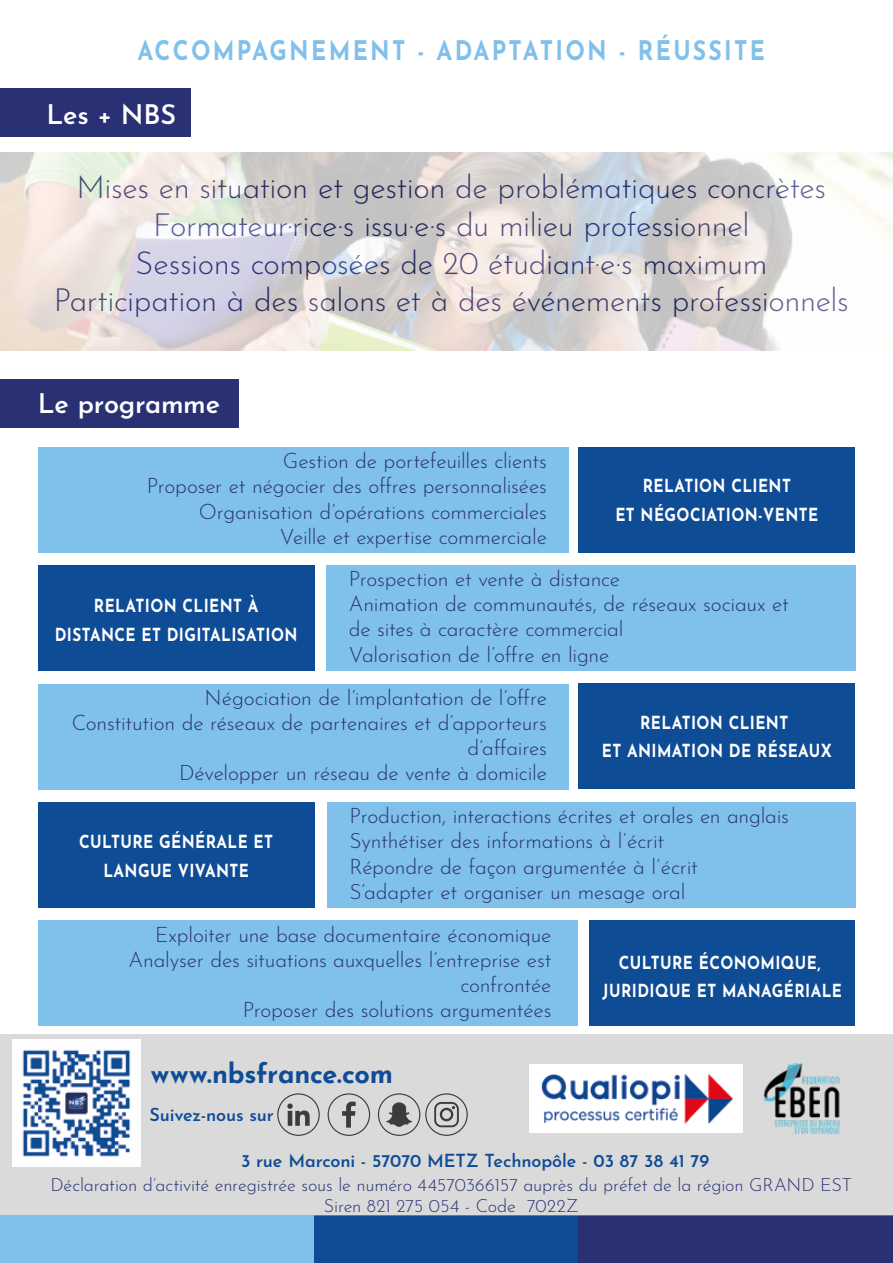
<style>
.page{position:relative;width:893px;height:1263px;background:#fff}
.page>*{position:absolute;margin:0;border:0;box-sizing:border-box;transform-origin:0 0}
.t1{font:300 31.5px/37.8px "Josefin Sans";letter-spacing:-.015em;color:#293074;text-align:center}
.t2{font:700 27px "Josefin Sans";letter-spacing:.1em;color:#80c1eb;scale:.85 1}
.t3{font:600 27px "Josefin Sans";letter-spacing:-.01em;color:#fff}
.t4{font:700 27px "Josefin Sans";letter-spacing:-.01em;color:#0f4c96}
.t5{font:300 21px/25.2px "Josefin Sans";letter-spacing:-.01em;color:#293074;text-align:right}
.t6{font:700 18px/28.7px "Josefin Sans";letter-spacing:.025em;color:#fff;text-align:center;scale:.85 1}
.t7{font:300 18px/21.6px "Josefin Sans";letter-spacing:-.01em;color:#293074;text-align:center}
.t8{font:600 18px "Josefin Sans";letter-spacing:-.005em;color:#0f4c96}
</style>
<div class="page">
<div style="left:0;top:1216px;width:315px;height:47px;background:#80c1eb"></div>
<div style="left:315px;top:1216px;width:264px;height:47px;background:#0f4c96"></div>
<div style="left:579px;top:1216px;width:314px;height:47px;background:#293074"></div>
<div style="left:0;top:1035px;width:893px;height:181px;background:#dadada"></div>
<div style="left:38px;top:565px;width:277px;height:106px;background:#0f4c96"></div>
<div style="left:326px;top:565px;width:529px;height:106px;background:#80c1eb"></div>
<div style="left:578px;top:683px;width:277px;height:106px;background:#0f4c96"></div>
<div style="left:38px;top:684px;width:530px;height:106px;background:#80c1eb"></div>
<div style="left:38px;top:802px;width:277px;height:106px;background:#0f4c96"></div>
<div style="left:327px;top:802px;width:528px;height:106px;background:#80c1eb"></div>
<div style="left:38px;top:920px;width:540px;height:106px;background:#80c1eb"></div>
<div style="left:589px;top:920px;width:266px;height:106px;background:#0f4c96"></div>
<div style="left:578px;top:447px;width:277px;height:106px;background:#0f4c96"></div>
<div style="left:38px;top:447px;width:530px;height:106px;background:#80c1eb"></div>
<img style="left:530px;top:1064px;width:212px;height:68px">
<img style="left:763px;top:1063px;width:77px;height:72px">
<div style="left:0;top:379px;width:238px;height:48px;background:#293074"></div>
<div style="left:0;top:89px;width:190px;height:48px;background:#293074"></div>
<div style="left:277px;top:1093px;width:43px;height:43px;border:1px solid #3c3c3b;border-radius:50%"></div>
<svg style="left:287px;top:1103px;width:23px;height:23px"></svg>
<div style="left:328px;top:1093px;width:42px;height:43px;border:1px solid #3c3c3b;border-radius:50%"></div>
<svg style="left:342px;top:1101px;width:14px;height:27px"></svg>
<div style="left:378px;top:1093px;width:42px;height:43px;border:1px solid #3c3c3b;border-radius:50%"></div>
<svg style="left:386px;top:1102px;width:26px;height:25px"></svg>
<div style="left:425px;top:1093px;width:43px;height:43px;border:1px solid #3c3c3b;border-radius:50%"></div>
<svg style="left:434px;top:1102px;width:25px;height:25px"></svg>
<img style="left:13px;top:1039px;width:127px;height:127px">
<img style="left:0;top:152px;width:893px;height:198px">
<p class="t2" style="left:138px;top:27px;width:740px">ACCOMPAGNEMENT - ADAPTATION - RÉUSSITE</p>
<p class="t3" style="left:46px;top:91px;width:131px">Les + NBS</p>
<h1 class="t1" style="left:54px;top:165px;width:796px">Mises en situation et gestion de problématiques concrètes Formateur·rice·s issu·e·s du milieu professionnel<br>Sessions composées de 20 étudiant·e·s maximum Participation à des salons et à des événements professionnels</h1>
<p class="t3" style="left:38px;top:381px;width:184px">Le programme</p>
<p class="t5" style="left:147px;top:446px;width:402px">Gestion de portefeuilles clients<br>Proposer et négocier des offres personnalisées Organisation d’opérations commerciales Veille et expertise commerciale</p>
<p class="t6" style="left:615px;top:469px;width:240px">RELATION CLIENT<br>ET NÉGOCIATION-VENTE</p>
<p class="t5" style="left:349px;top:564px;width:441px;text-align:left">Prospection et vente à distance<br>Animation de communautés, de réseaux sociaux et de sites à caractère commercial<br>Valorisation de l’offre en ligne</p>
<p class="t5" style="left:72px;top:682px;width:477px">Négociation de l’implantation de l’offre<br>Constitution de réseaux de partenaires et d’apporteurs d’affaires<br>Développer un réseau de vente à domicile</p>
<p class="t5" style="left:350px;top:801px;width:441px;text-align:left">Production, interactions écrites et orales en anglais Synthétiser des informations à l’écrit<br>Répondre de façon argumentée à l’écrit<br>S’adapter et organiser un mesage oral</p>
<p class="t5" style="left:129px;top:920px;width:424px">Exploiter une base documentaire économique Analyser des situations auxquelles l’entreprise est confrontée<br>Proposer des solutions argumentées</p>
<p class="t6" style="left:55px;top:589px;width:287px">RELATION CLIENT À<br>DISTANCE ET DIGITALISATION</p>
<p class="t6" style="left:602px;top:705px;width:272px">RELATION CLIENT<br>ET ANIMATION DE RÉSEAUX</p>
<p class="t6" style="left:79px;top:825px;width:230px">CULTURE GÉNÉRALE ET<br>LANGUE VIVANTE</p>
<p class="t6" style="left:603px;top:945px;width:283px">CULTURE ÉCONOMIQUE,<br>JURIDIQUE ET MANAGÉRIALE</p>
<p class="t4" style="left:151px;top:1049px;width:244px">www.nbsfrance.com</p>
<p class="t8" style="left:149px;top:1099px;width:126px">Suivez-nous sur</p>
<p class="t8" style="left:241px;top:1145px;width:470px">3 rue Marconi - 57070 METZ Technopôle - 03 87 38 41 79</p>
<p class="t7" style="left:50px;top:1172px;width:803px">Déclaration d’activité enregistrée sous le numéro 44570366157 auprès du préfet de la région GRAND EST<br>Siren 821 275 054 - Code 7022Z</p>
</div>
